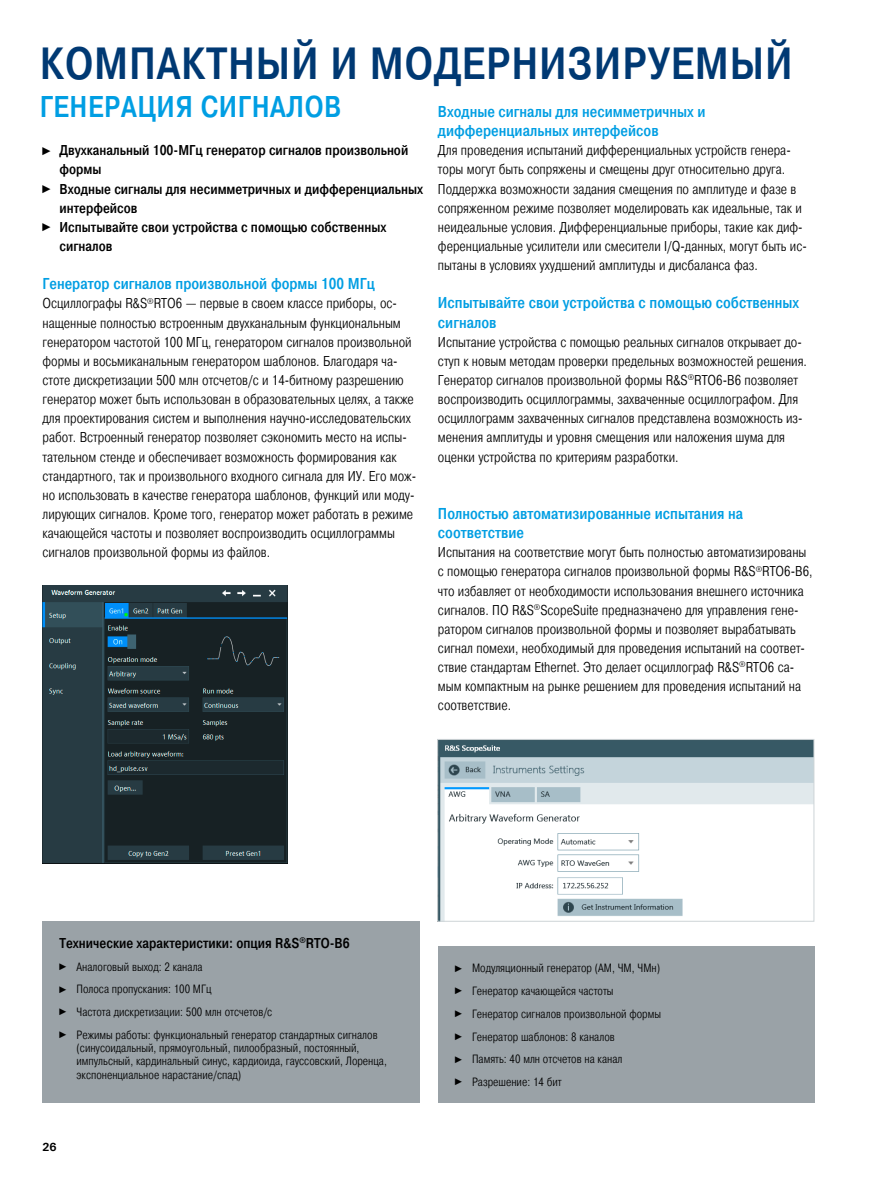
<style>
.page{position:relative;width:893px;height:1191px;background:#fff}
.page>*{position:absolute;margin:0;border:0;box-sizing:border-box;transform-origin:0 0}
.Seiten_Headline_30Pt{font:500 45px "Pragmatica Cond";letter-spacing:.02em;color:#003973}
.Seiten_Headline_20Pt{font:500 30px "Pragmatica Cond";letter-spacing:.02em;color:#009ee3}
.Absatzfett_cyan{font:500 15.75px/19.2px "Pragmatica Cond";color:#009ee3}
.Haupttext_ohne_Absta{font:300 14.25px/19.2px "Pragmatica Cond";color:#000}
.Absatzfett_schwarz_9{font:500 14.25px/19.2px "Pragmatica Cond";color:#000}
.t1{font:300 12px/13.2px "Pragmatica Cond";color:#000}
.t2{font:700 11.25px "Linotype Univers 630";color:#000}
.s1{font-family:"Arial Narrow";font-weight:400;font-size:11.4px}
.s2{font-family:"Arial Narrow";font-weight:400;font-size:9.6px}
</style>
<div class="page">
<img style="left:439px;top:741px;width:373px;height:178px">
<div style="left:437px;top:739px;width:377px;height:182px;border:1px solid #cdd4d7"></div>
<img style="left:43px;top:586px;width:244px;height:277px">
<div style="left:43px;top:921px;width:377px;height:181px;background:#9aa2a7"></div>
<div style="left:438px;top:946px;width:376px;height:157px;background:#9aa2a7"></div>
<p class="Seiten_Headline_30Pt" style="left:40px;top:37px;width:754px">КОМПАКТНЫЙ И МОДЕРНИЗИРУЕМЫЙ</p>
<p class="Seiten_Headline_20Pt" style="left:40px;top:89px;width:303px">ГЕНЕРАЦИЯ СИГНАЛОВ</p>
<p class="Absatzfett_schwarz_9" style="left:60px;top:141px;width:350px;text-indent:-17px"><span class="s1">►</span> Двухканальный 100-МГц генератор сигналов произвольной формы</p>
<p class="Absatzfett_schwarz_9" style="left:60px;top:179px;width:365px;text-indent:-17px"><span class="s1">►</span> Входные сигналы для несимметричных и дифференциальных интерфейсов</p>
<p class="Absatzfett_schwarz_9" style="left:60px;top:218px;width:328px;text-indent:-17px"><span class="s1">►</span> Испытывайте свои устройства с помощью собственных сигналов</p>
<p class="Absatzfett_cyan" style="left:438px;top:102px;width:269px">Входные сигналы для несимметричных и дифференциальных интерфейсов</p>
<p class="Haupttext_ohne_Absta" style="left:438px;top:141px;width:370px">Для проведения испытаний дифференциальных устройств генера&shy;торы могут быть сопряжены и смещены друг относительно друга.<br>Поддержка возможности задания смещения по амплитуде и фазе в сопряженном режиме позволяет моделировать как идеальные, так и неидеальные условия. Дифференциальные приборы, такие как диф&shy;ференциальные усилители или смесители I/Q-данных, могут быть ис&shy;пытаны в условиях ухудшений амплитуды и дисбаланса фаз.</p>
<p class="Absatzfett_cyan" style="left:43px;top:274px;width:334px">Генератор сигналов произвольной формы 100 МГц</p>
<p class="Haupttext_ohne_Absta" style="left:43px;top:294px;width:375px">Осциллографы R&amp;S<sup>®</sup>RTO6 — первые в своем классе приборы, ос&shy;нащенные полностью встроенным двухканальным функциональным генератором частотой 100 МГц, генератором сигналов произвольной формы и восьмиканальным генератором шаблонов. Благодаря ча&shy;стоте дискретизации 500 млн отсчетов/с и 14-битному разрешению генератор может быть использован в образовательных целях, а также для проектирования систем и выполнения научно-исследовательских работ. Встроенный генератор позволяет сэкономить место на испы&shy;тательном стенде и обеспечивает возможность формирования как стандартного, так и произвольного входного сигнала для ИУ. Его мож&shy;но использовать в качестве генератора шаблонов, функций или моду&shy;лирующих сигналов. Кроме того, генератор может работать в режиме качающейся частоты и позволяет воспроизводить осциллограммы сигналов произвольной формы из файлов.</p>
<p class="Absatzfett_cyan" style="left:438px;top:294px;width:363px">Испытывайте свои устройства с помощью собственных сигналов</p>
<p class="Haupttext_ohne_Absta" style="left:438px;top:332px;width:371px">Испытание устройства с помощью реальных сигналов открывает до&shy;ступ к новым методам проверки предельных возможностей решения.<br>Генератор сигналов произвольной формы R&amp;S<sup>®</sup>RTO6-B6 позволяет воспроизводить осциллограммы, захваченные осциллографом. Для осциллограмм захваченных сигналов представлена возможность из&shy;менения амплитуды и уровня смещения или наложения шума для оценки устройства по критериям разработки.</p>
<p class="Absatzfett_cyan" style="left:438px;top:504px;width:307px">Полностью автоматизированные испытания на соответствие</p>
<p class="Haupttext_ohne_Absta" style="left:438px;top:543px;width:376px">Испытания на соответствие могут быть полностью автоматизированы с помощью генератора сигналов произвольной формы R&amp;S<sup>®</sup>RTO6-B6, что избавляет от необходимости использования внешнего источника сигналов. ПО R&amp;S<sup>®</sup>ScopeSuite предназначено для управления гене&shy;ратором сигналов произвольной формы и позволяет вырабатывать сигнал помехи, необходимый для проведения испытаний на соответ&shy;ствие стандартам Ethernet. Это делает осциллограф R&amp;S<sup>®</sup>RTO6 са&shy;мым компактным на рынке решением для проведения испытаний на соответствие.</p>
<p class="Absatzfett_schwarz_9" style="left:60px;top:933px;width:292px">Технические характеристики: опция R&amp;S<sup>®</sup>RTO-B6</p>
<p class="t1" style="left:60px;top:960px;width:145px"><span class="s2">►</span> Аналоговый выход: 2 канала</p>
<p class="t1" style="left:60px;top:983px;width:153px"><span class="s2">►</span> Полоса пропускания: 100 МГц</p>
<p class="t1" style="left:60px;top:1005px;width:214px"><span class="s2">►</span> Частота дискретизации: 500 млн отсчетов/с</p>
<p class="t1" style="left:77px;top:1028px;width:312px;text-indent:-17px"><span class="s2">►</span> Режимы работы: функциональный генератор стандартных сигналов (синусоидальный, прямоугольный, пилообразный, постоянный, импульсный, кардинальный синус, кардиоида, гауссовский, Лоренца, экспоненциальное нарастание/спад)</p>
<p class="t2" style="left:43px;top:1139px;width:16px">26</p>
<p class="t1" style="left:455px;top:961px;width:207px"><span class="s2">►</span> Модуляционный генератор (АМ, ЧМ, ЧМн)</p>
<p class="t1" style="left:455px;top:984px;width:160px"><span class="s2">►</span> Генератор качающейся частоты</p>
<p class="t1" style="left:455px;top:1007px;width:208px"><span class="s2">►</span> Генератор сигналов произвольной формы</p>
<p class="t1" style="left:455px;top:1030px;width:161px"><span class="s2">►</span> Генератор шаблонов: 8 каналов</p>
<p class="t1" style="left:455px;top:1052px;width:169px"><span class="s2">►</span> Память: 40 млн отсчетов на канал</p>
<p class="t1" style="left:455px;top:1075px;width:108px"><span class="s2">►</span> Разрешение: 14 бит</p>
</div>
